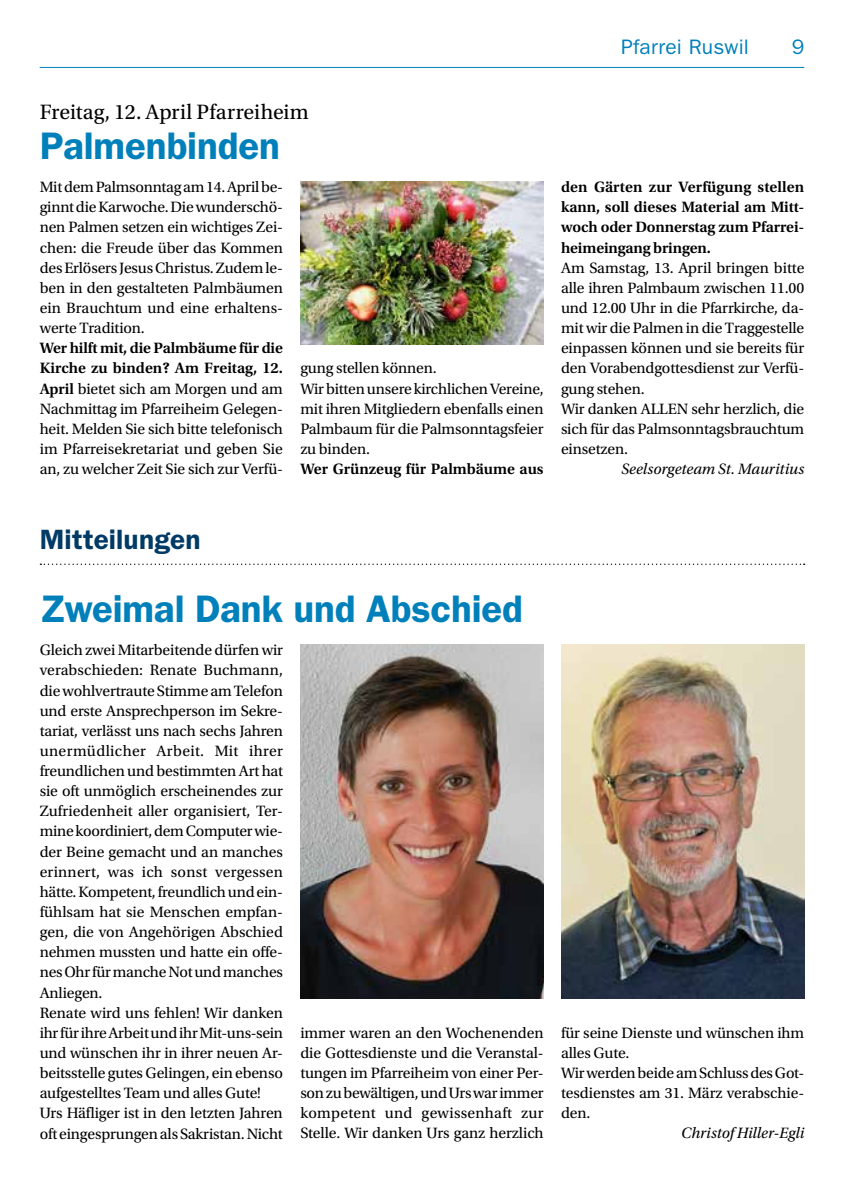
<style>
.page{position:relative;width:844px;height:1191px;background:#fff}
.page>*{position:absolute;margin:0;border:0;box-sizing:border-box;transform-origin:0 0}
.t1{font:600 38.5px "ITC Franklin Gothic Std";letter-spacing:-.005em;color:#0080ba}
.t2{font:600 28px "ITC Franklin Gothic Std";letter-spacing:.005em;color:#003a65}
.t3{font:21.88px "Utopia Std";color:#000}
.t4{font:21px "ITC Franklin Gothic Std";letter-spacing:.01em;color:#0080ba}
.t5{font:15.75px/20.1px "Utopia Std";letter-spacing:-.01em;color:#000}
.t6{font:600 15.75px/20.1px "Utopia Std";letter-spacing:-.01em;color:#000;text-align:justify}
.t7{font:italic 15.75px "Utopia Std";color:#000}
.s1{font-weight:600}
</style>
<div class="page">
<hr style="left:40px;top:67px;width:764px;height:1px;background:#0080ba">
<svg style="left:40px;top:563px;width:764px;height:2px"></svg>
<img style="left:300px;top:182px;width:243px;height:162px">
<img style="left:300px;top:645px;width:243px;height:353px">
<img style="left:561px;top:645px;width:243px;height:353px">
<h3 class="t4" style="left:621px;top:35px;width:129px">Pfarrei Ruswil</h3>
<h3 class="t4" style="left:791px;top:35px;width:14px">9</h3>
<h3 class="t3" style="left:40px;top:100px;width:271px">Freitag, 12. April Pfarreiheim</h3>
<h1 class="t1" style="left:40px;top:123px;width:242px">Palmenbinden</h1>
<p class="t5" style="left:40px;top:177px;width:245px;text-align:justify">Mit dem Palmsonntag am 14. April be&shy;ginnt die Karwoche. Die wunderschö&shy;nen Palmen setzen ein wichtiges Zei&shy;chen: die Freude über das Kommen des Erlösers Jesus Christus. Zudem le&shy;ben in den gestalteten Palmbäumen ein Brauchtum und eine erhaltens&shy;werte Tradition.</p>
<p class="t5" style="left:40px;top:338px;width:245px;text-align:justify"><span class="s1">Wer hilft mit, die Palmbäume für die Kirche zu binden? Am Freitag, 12.<br>April</span> bietet sich am Morgen und am Nachmittag im Pfarreiheim Gelegen&shy;heit. Melden Sie sich bitte telefonisch im Pfarreisekretariat und geben Sie an, zu welcher Zeit Sie sich zur Verfü-</p>
<p class="t5" style="left:300px;top:358px;width:245px">gung stellen können.<br>Wir bitten unsere kirchlichen Vereine, mit ihren Mitgliedern ebenfalls einen<br>Palmbaum für die Palmsonntagsfeier zu binden.</p>
<p class="t6" style="left:300px;top:459px;width:245px">Wer Grünzeug für Palmbäume aus</p>
<p class="t6" style="left:561px;top:177px;width:245px">den Gärten zur Verfügung stellen kann, soll dieses Material am Mitt&shy;woch oder Donnerstag zum Pfarrei&shy;heimeingang bringen.</p>
<p class="t5" style="left:561px;top:258px;width:245px">Am Samstag, 13. April bringen bitte alle ihren Palmbaum zwischen 11.00 und 12.00 Uhr in die Pfarrkirche, da&shy;mit wir die Palmen in die Traggestelle einpassen können und sie bereits für den Vorabendgottesdienst zur Verfü&shy;gung stehen.<br>Wir danken ALLEN sehr herzlich, die sich für das Palmsonntagsbrauchtum einsetzen.</p>
<p class="t7" style="left:621px;top:460px;width:185px">Seelsorgeteam St. Mauritius</p>
<h2 class="t2" style="left:40px;top:522px;width:162px">Mitteilungen</h2>
<h1 class="t1" style="left:40px;top:586px;width:484px">Zweimal Dank und Abschied</h1>
<p class="t5" style="left:40px;top:640px;width:245px">Gleich zwei Mitarbeitende dürfen wir verabschieden: Renate Buchmann, die wohlvertraute Stimme am Telefon und erste Ansprechperson im Sekre&shy;tariat, verlässt uns nach sechs Jahren unermüdlicher Arbeit. Mit ihrer freundlichen und bestimmten Art hat sie oft unmöglich erscheinendes zur Zufriedenheit aller organisiert, Ter&shy;mine koordiniert, dem Computer wie&shy;der Beine gemacht und an manches erinnert, was ich sonst vergessen hätte. Kompetent, freundlich und ein&shy;fühlsam hat sie Menschen empfan&shy;gen, die von Angehörigen Abschied nehmen mussten und hatte ein offe&shy;nes Ohr für manche Not und manches Anliegen.<br>Renate wird uns fehlen! Wir danken ihr für ihre Arbeit und ihr Mit-uns-sein und wünschen ihr in ihrer neuen Ar&shy;beitsstelle gutes Gelingen, ein ebenso aufgestelltes Team und alles Gute!<br>Urs Häfliger ist in den letzten Jahren oft eingesprungen als Sakristan. Nicht</p>
<p class="t5" style="left:300px;top:1022px;width:245px;text-align:justify">immer waren an den Wochenenden die Gottesdienste und die Veranstal&shy;tungen im Pfarreiheim von einer Per&shy;son zu bewältigen, und Urs war immer kompetent und gewissenhaft zur Stelle. Wir danken Urs ganz herzlich</p>
<p class="t5" style="left:561px;top:1023px;width:245px">für seine Dienste und wünschen ihm alles Gute.<br>Wir werden beide am Schluss des Got&shy;tesdienstes am 31. März verabschie&shy;den.</p>
<p class="t7" style="left:681px;top:1124px;width:124px">Christof Hiller-Egli</p>
</div>
